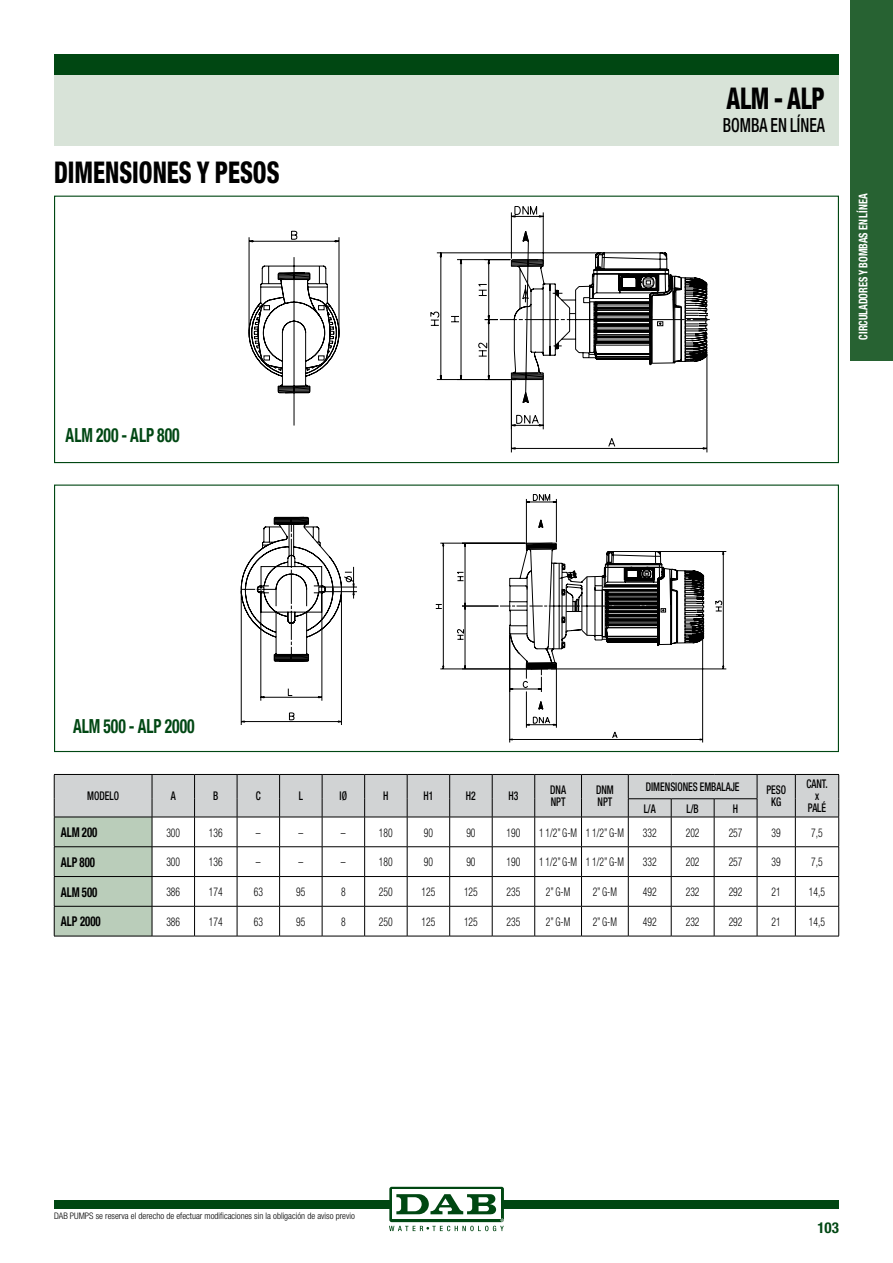
<style>
.page{position:relative;width:893px;height:1263px;background:#fff}
.page>*{position:absolute;margin:0;border:0;box-sizing:border-box;transform-origin:0 0}
.t1{font:800 condensed 30px "Helvetica Neue LT";color:#000;scale:.8 1}
.t2{font:700 condensed 19.5px "Helvetica Neue LT";color:#004713;scale:.8 1}
.t3{font:500 condensed 19.5px "Helvetica Neue LT";color:#000;scale:.8 1}
.t4{font:700 condensed 15px "Helvetica Neue LT";color:#004713}
.t5{font:700 condensed 13.5px "Helvetica Neue LT";color:#000;scale:.8 1}
.t6{font:300 condensed 12px "Helvetica Neue LT";color:#000;scale:.8 1}
.t7{font:500 condensed 12px/12px "Helvetica Neue LT";color:#000;scale:.8 1}
.t8{font:700 condensed 12px "Helvetica Neue LT";color:#fff;scale:.85 1}
.t9{font:300 condensed 9px "Helvetica Neue LT";color:#000}
</style>
<div class="page">
<div style="left:54px;top:54px;width:785px;height:21px;background:#004712"></div>
<div style="left:54px;top:1200px;width:785px;height:9px;background:#004712"></div>
<div style="left:389px;top:1187px;width:115px;height:35px;background:#004712;border-radius:2px"></div>
<div style="left:392px;top:1189px;width:109px;height:30px;background:#fff"></div>
<svg style="left:389px;top:1194px;width:115px;height:37px"></svg>
<div style="left:54px;top:75px;width:785px;height:71px;background:#d8e3d8"></div>
<div style="left:850px;top:0;width:43px;height:361px;background:#276232"></div>
<svg style="left:54px;top:774px;width:785px;height:162px"></svg>
<hr style="left:54px;top:906px;width:98px;height:1px;background:#000">
<hr style="left:54px;top:906px;width:1px;height:30px;background:#000">
<hr style="left:152px;top:906px;width:43px;height:1px;background:#000">
<hr style="left:152px;top:906px;width:1px;height:30px;background:#000">
<hr style="left:195px;top:906px;width:42px;height:1px;background:#000">
<hr style="left:194px;top:906px;width:1px;height:30px;background:#000">
<hr style="left:237px;top:906px;width:43px;height:1px;background:#000">
<hr style="left:237px;top:906px;width:1px;height:30px;background:#000">
<hr style="left:280px;top:906px;width:42px;height:1px;background:#000">
<hr style="left:279px;top:906px;width:1px;height:30px;background:#000">
<hr style="left:322px;top:906px;width:43px;height:1px;background:#000">
<hr style="left:322px;top:906px;width:1px;height:30px;background:#000">
<hr style="left:365px;top:906px;width:42px;height:1px;background:#000">
<hr style="left:364px;top:906px;width:1px;height:30px;background:#000">
<hr style="left:407px;top:906px;width:43px;height:1px;background:#000">
<hr style="left:407px;top:906px;width:1px;height:30px;background:#000">
<hr style="left:450px;top:906px;width:42px;height:1px;background:#000">
<hr style="left:449px;top:906px;width:1px;height:30px;background:#000">
<hr style="left:492px;top:906px;width:43px;height:1px;background:#000">
<hr style="left:492px;top:906px;width:1px;height:30px;background:#000">
<hr style="left:535px;top:906px;width:46px;height:1px;background:#000">
<hr style="left:534px;top:906px;width:1px;height:30px;background:#000">
<hr style="left:581px;top:906px;width:47px;height:1px;background:#000">
<hr style="left:581px;top:906px;width:1px;height:30px;background:#000">
<hr style="left:628px;top:906px;width:43px;height:1px;background:#000">
<hr style="left:628px;top:906px;width:1px;height:30px;background:#000">
<hr style="left:671px;top:906px;width:43px;height:1px;background:#000">
<hr style="left:671px;top:906px;width:1px;height:30px;background:#000">
<hr style="left:714px;top:906px;width:43px;height:1px;background:#000">
<hr style="left:714px;top:906px;width:1px;height:30px;background:#000">
<hr style="left:757px;top:906px;width:38px;height:1px;background:#000">
<hr style="left:757px;top:906px;width:1px;height:30px;background:#000">
<hr style="left:795px;top:906px;width:44px;height:1px;background:#000">
<hr style="left:795px;top:906px;width:1px;height:30px;background:#000">
<hr style="left:838px;top:906px;width:1px;height:30px;background:#000">
<hr style="left:54px;top:936px;width:98px;height:1px;background:#000">
<hr style="left:152px;top:936px;width:43px;height:1px;background:#000">
<hr style="left:195px;top:936px;width:42px;height:1px;background:#000">
<hr style="left:237px;top:936px;width:43px;height:1px;background:#000">
<hr style="left:280px;top:936px;width:42px;height:1px;background:#000">
<hr style="left:322px;top:936px;width:43px;height:1px;background:#000">
<hr style="left:365px;top:936px;width:42px;height:1px;background:#000">
<hr style="left:407px;top:936px;width:43px;height:1px;background:#000">
<hr style="left:450px;top:936px;width:42px;height:1px;background:#000">
<hr style="left:492px;top:936px;width:43px;height:1px;background:#000">
<hr style="left:535px;top:936px;width:46px;height:1px;background:#000">
<hr style="left:581px;top:936px;width:47px;height:1px;background:#000">
<hr style="left:628px;top:936px;width:43px;height:1px;background:#000">
<hr style="left:671px;top:936px;width:43px;height:1px;background:#000">
<hr style="left:714px;top:936px;width:43px;height:1px;background:#000">
<hr style="left:757px;top:936px;width:38px;height:1px;background:#000">
<hr style="left:795px;top:936px;width:44px;height:1px;background:#000">
<div style="left:54px;top:196px;width:785px;height:267px;border:1px solid #004713"></div>
<svg style="left:249px;top:230px;width:91px;height:196px"></svg>
<svg style="left:510px;top:206px;width:34px;height:22px"></svg>
<svg style="left:430px;top:228px;width:280px;height:224px"></svg>
<svg style="left:241px;top:516px;width:116px;height:209px"></svg>
<svg style="left:509px;top:494px;width:217px;height:248px"></svg>
<svg style="left:435px;top:519px;width:270px;height:206px"></svg>
<h1 class="t1" style="left:54px;top:154px;width:283px">DIMENSIONES Y PESOS</h1>
<h2 class="t2" style="left:66px;top:423px;width:144px">ALM 200 - ALP 800</h2>
<h1 class="t1" style="left:727px;top:79px;width:124px">ALM - ALP</h1>
<h2 class="t3" style="left:723px;top:113px;width:129px">BOMBA EN LÍNEA</h2>
<p class="t8" style="left:856px;top:340px;width:173px;rotate:-90deg">CIRCULADORES Y BOMBAS EN LÍNEA</p>
<h2 class="t2" style="left:73px;top:714px;width:154px">ALM 500 - ALP 2000</h2>
<p class="t7" style="left:87px;top:790px;width:41px">MODELO</p>
<p class="t7" style="left:171px;top:790px;width:8px">A</p>
<p class="t7" style="left:213px;top:790px;width:8px">B</p>
<p class="t7" style="left:256px;top:790px;width:8px">C</p>
<p class="t7" style="left:299px;top:790px;width:7px">L</p>
<p class="t7" style="left:340px;top:790px;width:10px">Iø</p>
<p class="t7" style="left:383px;top:790px;width:7px">H</p>
<p class="t7" style="left:423px;top:790px;width:14px">H1</p>
<p class="t7" style="left:466px;top:790px;width:14px">H2</p>
<p class="t7" style="left:508px;top:790px;width:14px">H3</p>
<p class="t7" style="left:550px;top:784px;width:21px">DNA<br>NPT</p>
<p class="t7" style="left:596px;top:784px;width:24px">DNM<br>NPT</p>
<p class="t7" style="left:646px;top:781px;width:119px">DIMENSIONES EMBALAJE</p>
<p class="t7" style="left:766px;top:784px;width:26px;text-align:center">PESO<br>KG</p>
<p class="t7" style="left:806px;top:778px;width:28px;text-align:center">CANT. x</p>
<p class="t7" style="left:644px;top:802px;width:17px">L/A</p>
<p class="t7" style="left:686px;top:802px;width:17px">L/B</p>
<p class="t7" style="left:733px;top:802px;width:7px">H</p>
<p class="t7" style="left:808px;top:802px;width:24px">PALÉ</p>
<p class="t5" style="left:61px;top:824px;width:47px">ALM 200</p>
<p class="t6" style="left:166px;top:825px;width:19px">300</p>
<p class="t6" style="left:209px;top:825px;width:19px">136</p>
<p class="t6" style="left:256px;top:825px;width:8px">–</p>
<p class="t6" style="left:298px;top:825px;width:7px">–</p>
<p class="t6" style="left:341px;top:825px;width:8px">–</p>
<p class="t6" style="left:379px;top:825px;width:19px">180</p>
<p class="t6" style="left:424px;top:825px;width:13px">90</p>
<p class="t6" style="left:466px;top:825px;width:13px">90</p>
<p class="t6" style="left:507px;top:825px;width:19px">190</p>
<p class="t6" style="left:539px;top:825px;width:108px">1 1/2” G-M 1 1/2” G-M</p>
<p class="t6" style="left:643px;top:825px;width:19px">332</p>
<p class="t6" style="left:686px;top:825px;width:19px">202</p>
<p class="t6" style="left:729px;top:825px;width:19px">257</p>
<p class="t6" style="left:772px;top:825px;width:13px">39</p>
<p class="t6" style="left:811px;top:825px;width:16px">7,5</p>
<p class="t5" style="left:61px;top:854px;width:44px">ALP 800</p>
<p class="t6" style="left:166px;top:855px;width:19px">300</p>
<p class="t6" style="left:209px;top:855px;width:19px">136</p>
<p class="t6" style="left:256px;top:855px;width:8px">–</p>
<p class="t6" style="left:298px;top:855px;width:7px">–</p>
<p class="t6" style="left:341px;top:855px;width:8px">–</p>
<p class="t6" style="left:379px;top:855px;width:19px">180</p>
<p class="t6" style="left:424px;top:855px;width:13px">90</p>
<p class="t6" style="left:466px;top:855px;width:13px">90</p>
<p class="t6" style="left:507px;top:855px;width:19px">190</p>
<p class="t6" style="left:539px;top:855px;width:108px">1 1/2” G-M 1 1/2” G-M</p>
<p class="t6" style="left:643px;top:855px;width:19px">332</p>
<p class="t6" style="left:686px;top:855px;width:19px">202</p>
<p class="t6" style="left:729px;top:855px;width:19px">257</p>
<p class="t6" style="left:772px;top:855px;width:13px">39</p>
<p class="t6" style="left:811px;top:855px;width:16px">7,5</p>
<p class="t5" style="left:61px;top:884px;width:47px">ALM 500</p>
<p class="t6" style="left:166px;top:885px;width:19px">386</p>
<p class="t6" style="left:209px;top:885px;width:19px">174</p>
<p class="t6" style="left:254px;top:885px;width:13px">63</p>
<p class="t6" style="left:296px;top:885px;width:13px">95</p>
<p class="t6" style="left:341px;top:885px;width:7px">8</p>
<p class="t6" style="left:379px;top:885px;width:19px">250</p>
<p class="t6" style="left:421px;top:885px;width:19px">125</p>
<p class="t6" style="left:464px;top:885px;width:19px">125</p>
<p class="t6" style="left:507px;top:885px;width:19px">235</p>
<p class="t6" style="left:546px;top:885px;width:32px">2” G-M</p>
<p class="t6" style="left:593px;top:885px;width:32px">2” G-M</p>
<p class="t6" style="left:643px;top:885px;width:19px">492</p>
<p class="t6" style="left:686px;top:885px;width:19px">232</p>
<p class="t6" style="left:729px;top:885px;width:19px">292</p>
<p class="t6" style="left:772px;top:885px;width:13px">21</p>
<p class="t6" style="left:809px;top:885px;width:22px">14,5</p>
<p class="t5" style="left:61px;top:913px;width:51px">ALP 2000</p>
<p class="t6" style="left:166px;top:915px;width:19px">386</p>
<p class="t6" style="left:209px;top:915px;width:19px">174</p>
<p class="t6" style="left:254px;top:915px;width:13px">63</p>
<p class="t6" style="left:296px;top:915px;width:13px">95</p>
<p class="t6" style="left:341px;top:915px;width:7px">8</p>
<p class="t6" style="left:379px;top:915px;width:19px">250</p>
<p class="t6" style="left:421px;top:915px;width:19px">125</p>
<p class="t6" style="left:464px;top:915px;width:19px">125</p>
<p class="t6" style="left:507px;top:915px;width:19px">235</p>
<p class="t6" style="left:546px;top:915px;width:32px">2” G-M</p>
<p class="t6" style="left:593px;top:915px;width:32px">2” G-M</p>
<p class="t6" style="left:643px;top:915px;width:19px">492</p>
<p class="t6" style="left:686px;top:915px;width:19px">232</p>
<p class="t6" style="left:729px;top:915px;width:19px">292</p>
<p class="t6" style="left:772px;top:915px;width:13px">21</p>
<p class="t6" style="left:809px;top:915px;width:22px">14,5</p>
<p class="t9" style="left:54px;top:1211px;width:302px">DAB PUMPS se reserva el derecho de efectuar modificaciones sin la obligación de aviso previo</p>
<p class="t4" style="left:817px;top:1219px;width:23px">103</p>
</div>
